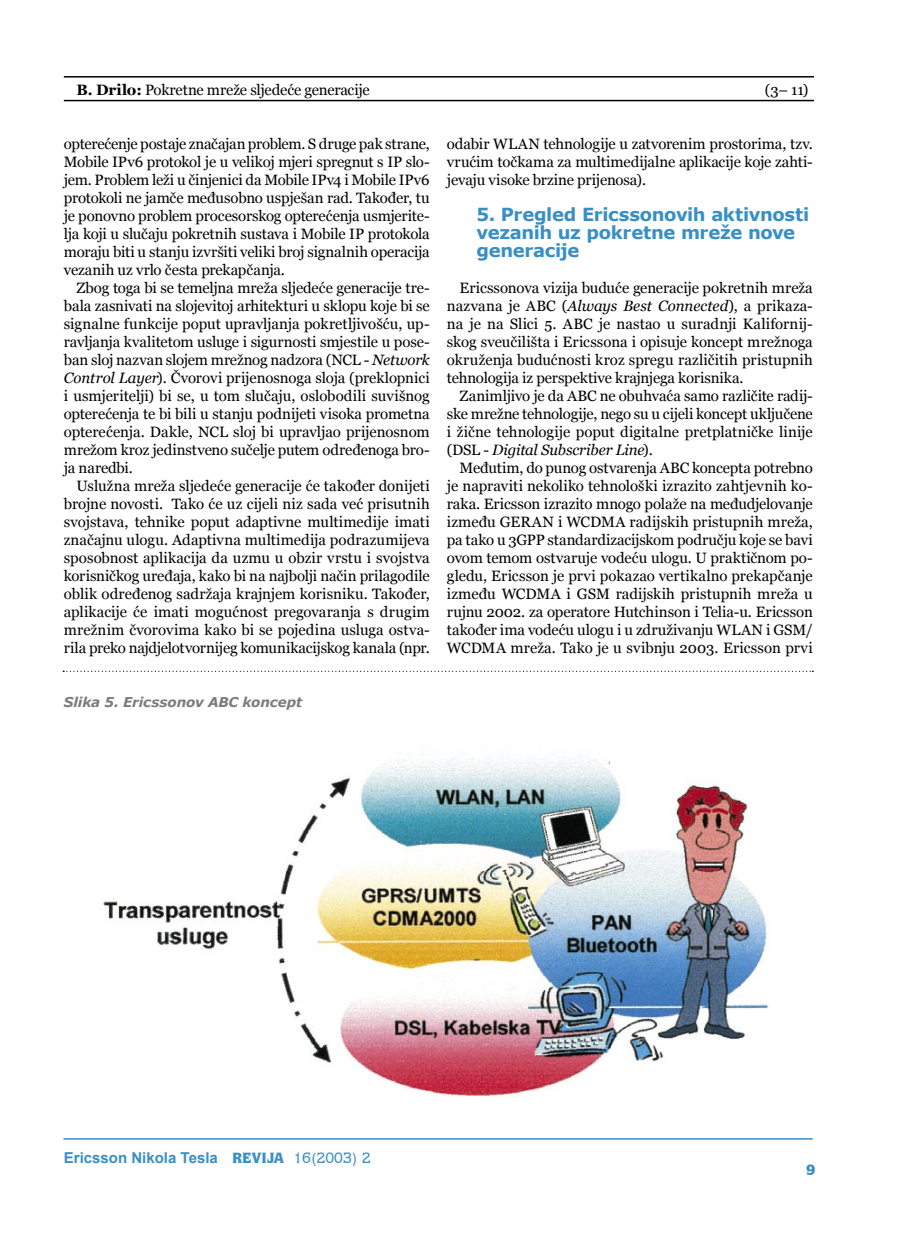
<style>
.page{position:relative;width:898px;height:1259px;background:#fff}
.page>*{position:absolute;margin:0;border:0;box-sizing:border-box;transform-origin:0 0}
.t1{font:700 18px/18px "MS Reference Sans Serif";letter-spacing:-.02em;color:#398fc4}
.t2{font:15px/18px "MS Reference Serif";letter-spacing:-.01em;color:#000;text-align:justify}
.t3{font:700 15px "Arial";color:#398fc4}
.t4{font:900 15px "Quorum IT Cby L2";color:#398fc4}
.t5{font:italic 700 13.5px "MS Reference Sans Serif";letter-spacing:-.01em;color:#7c7c7c}
.s1{font-weight:700}
.s2{font-style:italic}
.s3{font-family:"Quorum IT Cby L2";font-weight:900}
.s4{font-family:"Quorum IT Cby L2";font-weight:500}
</style>
<div class="page">
<hr style="left:63px;top:1138px;width:749px;height:1px;background:#398fc4">
<svg style="left:63px;top:671px;width:750px;height:1px"></svg>
<img style="left:103px;top:757px;width:666px;height:340px">
<hr style="left:64px;top:76px;width:749px;height:2px;background:#000">
<hr style="left:64px;top:100px;width:749px;height:1px;background:#000">
<p class="t2" style="left:77px;top:80px;width:294px"><span class="s1">B. Drilo:</span> Pokretne mreže sljedeće generacije</p>
<p class="t2" style="left:764px;top:80px;width:45px">(3– 11)</p>
<p class="t2" style="left:64px;top:134px;width:367px">opterećenje postaje značajan problem. S druge pak strane, Mobile IPv6 protokol je u velikoj mjeri spregnut s IP slo&shy;jem. Problem leži u činjenici da Mobile IPv4 i Mobile IPv6 protokoli ne jamče međusobno uspješan rad. Također, tu je ponovno problem procesorskog opterećenja usmjerite&shy;lja koji u slučaju pokretnih sustava i Mobile IP protokola moraju biti u stanju izvršiti veliki broj signalnih operacija vezanih uz vrlo česta prekapčanja.</p>
<p class="t2" style="left:64px;top:278px;width:367px;text-indent:13px">Zbog toga bi se temeljna mreža sljedeće generacije tre&shy;bala zasnivati na slojevitoj arhitekturi u sklopu koje bi se signalne funkcije poput upravljanja pokretljivošću, up&shy;ravljanja kvalitetom usluge i sigurnosti smjestile u pose&shy;ban sloj nazvan slojem mrežnog nadzora (NCL - <span class="s2">Network Control Layer</span>). Čvorovi prijenosnoga sloja (preklopnici i usmjeritelji) bi se, u tom slučaju, oslobodili suvišnog opterećenja te bi bili u stanju podnijeti visoka prometna opterećenja. Dakle, NCL sloj bi upravljao prijenosnom mrežom kroz jedinstveno sučelje putem određenoga bro&shy;ja naredbi.</p>
<p class="t2" style="left:64px;top:476px;width:367px;text-indent:13px">Uslužna mreža sljedeće generacije će također donijeti brojne novosti. Tako će uz cijeli niz sada već prisutnih svojstava, tehnike poput adaptivne multimedije imati značajnu ulogu. Adaptivna multimedija podrazumijeva sposobnost aplikacija da uzmu u obzir vrstu i svojstva korisničkog uređaja, kako bi na najbolji način prilagodile oblik određenog sadržaja krajnjem korisniku. Također, aplikacije će imati mogućnost pregovaranja s drugim mrežnim čvorovima kako bi se pojedina usluga ostva&shy;rila preko najdjelotvornijeg komunikacijskog kanala (npr.</p>
<p class="t2" style="left:446px;top:134px;width:367px">odabir WLAN tehnologije u zatvorenim prostorima, tzv. vrućim točkama za multimedijalne aplikacije koje zahti&shy;jevaju visoke brzine prijenosa).</p>
<p class="t1" style="left:476px;top:204px;width:334px">5. Pregled Ericssonovih aktivnosti vezanih uz pokretne mreže nove generacije</p>
<p class="t2" style="left:446px;top:278px;width:367px;text-indent:13px">Ericssonova vizija buduće generacije pokretnih mreža nazvana je ABC (<span class="s2">Always Best Connected</span>), a prikaza&shy;na je na Slici 5. ABC je nastao u suradnji Kalifornij&shy;skog sveučilišta i Ericssona i opisuje koncept mrežnoga okruženja budućnosti kroz spregu različitih pristupnih tehnologija iz perspektive krajnjega korisnika.</p>
<p class="t2" style="left:446px;top:386px;width:367px;text-indent:13px">Zanimljivo je da ABC ne obuhvaća samo različite radij&shy;ske mrežne tehnologije, nego su u cijeli koncept uključene i žične tehnologije poput digitalne pretplatničke linije (DSL - <span class="s2">Digital Subscriber Line</span>).</p>
<p class="t2" style="left:446px;top:458px;width:367px;text-indent:13px">Međutim, do punog ostvarenja ABC koncepta potrebno je napraviti nekoliko tehnološki izrazito zahtjevnih ko&shy;raka. Ericsson izrazito mnogo polaže na međudjelovanje između GERAN i WCDMA radijskih pristupnih mreža, pa tako u 3GPP standardizacijskom području koje se bavi ovom temom ostvaruje vodeću ulogu. U praktičnom po&shy;gledu, Ericsson je prvi pokazao vertikalno prekapčanje između WCDMA i GSM radijskih pristupnih mreža u rujnu 2002. za operatore Hutchinson i Telia-u. Ericsson također ima vodeću ulogu i u združivanju WLAN i GSM/ WCDMA mreža. Tako je u svibnju 2003. Ericsson prvi</p>
<p class="t5" style="left:64px;top:693px;width:240px">Slika 5. Ericssonov ABC koncept</p>
<p class="t3" style="left:64px;top:1147px;width:308px">Ericsson Nikola Tesla <span class="s3">REVIJA</span> <span class="s4">16(2003) 2</span></p>
<p class="t4" style="left:805px;top:1160px;width:11px">9</p>
</div>
